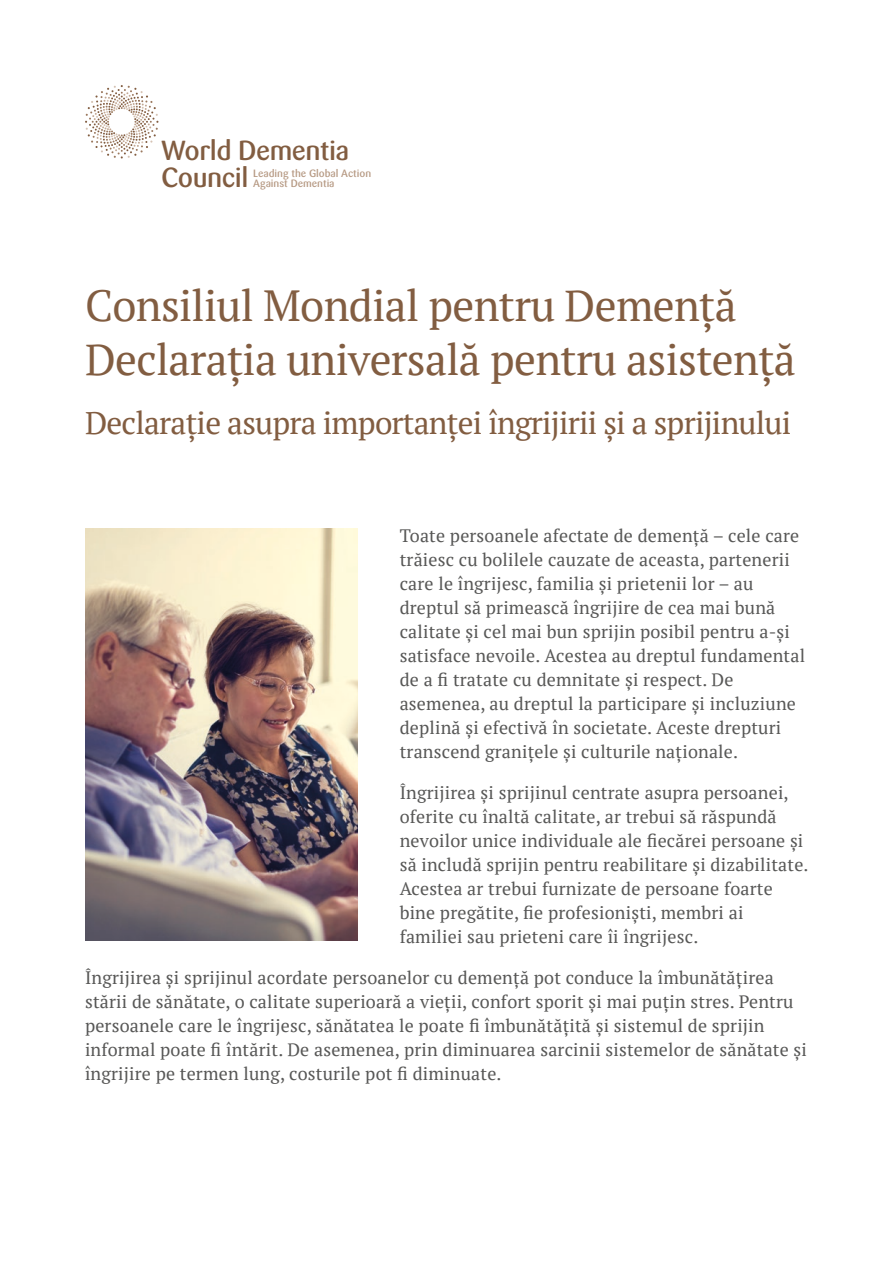
<style>
.page{position:relative;width:893px;height:1263px;background:#fff}
.page>*{position:absolute;margin:0;border:0;box-sizing:border-box;transform-origin:0 0}
.t1{font:43.5px/54px "PT Serif";letter-spacing:-.015em;color:#825d41}
.t2{font:31.5px "PT Serif";letter-spacing:-.025em;color:#825d41}
.t3{font:500 27.3px/27.3px "Sari OT";letter-spacing:-.02em;color:#825d41}
.t4{font:18px/24px "PT Serif";letter-spacing:.01em;color:#575756}
.t5{font:500 10.5px/10.1px "Sari OT";letter-spacing:-.005em;color:#b69983}
</style>
<div class="page">
<svg style="left:85px;top:85px;width:74px;height:74px"></svg>
<img style="left:85px;top:528px;width:272px;height:412px">
<h3 class="t3" style="left:161px;top:136px;width:190px">World Dementia<br>Council</h3>
<p class="t5" style="left:253px;top:168px;width:119px">Leading the Global Action<br>Against Dementia</p>
<h1 class="t1" style="left:85px;top:278px;width:712px">Consiliul Mondial pentru Demență<br>Declarația universală pentru asistență</h1>
<h2 class="t2" style="left:85px;top:403px;width:708px">Declarație asupra importanței îngrijirii și a sprijinului</h2>
<p class="t4" style="left:400px;top:523px;width:407px">Toate persoanele afectate de demență – cele care trăiesc cu bolilele cauzate de aceasta, partenerii care le îngrijesc, familia și prietenii lor – au dreptul să primească îngrijire de cea mai bună calitate și cel mai bun sprijin posibil pentru a-și satisface nevoile. Acestea au dreptul fundamental de a fi tratate cu demnitate și respect. De asemenea, au dreptul la participare și incluziune deplină și efectivă în societate. Aceste drepturi transcend granițele și culturile naționale.</p>
<p class="t4" style="left:400px;top:780px;width:410px">Îngrijirea și sprijinul centrate asupra persoanei, oferite cu înaltă calitate, ar trebui să răspundă nevoilor unice individuale ale fiecărei persoane și să includă sprijin pentru reabilitare și dizabilitate.<br>Acestea ar trebui furnizate de persoane foarte bine pregătite, fie profesioniști, membri ai familiei sau prieteni care îi îngrijesc.</p>
<p class="t4" style="left:85px;top:965px;width:723px">Îngrijirea și sprijinul acordate persoanelor cu demență pot conduce la îmbunătățirea stării de sănătate, o calitate superioară a vieții, confort sporit și mai puțin stres. Pentru persoanele care le îngrijesc, sănătatea le poate fi îmbunătățită și sistemul de sprijin informal poate fi întărit. De asemenea, prin diminuarea sarcinii sistemelor de sănătate și îngrijire pe termen lung, costurile pot fi diminuate.</p>
</div>
